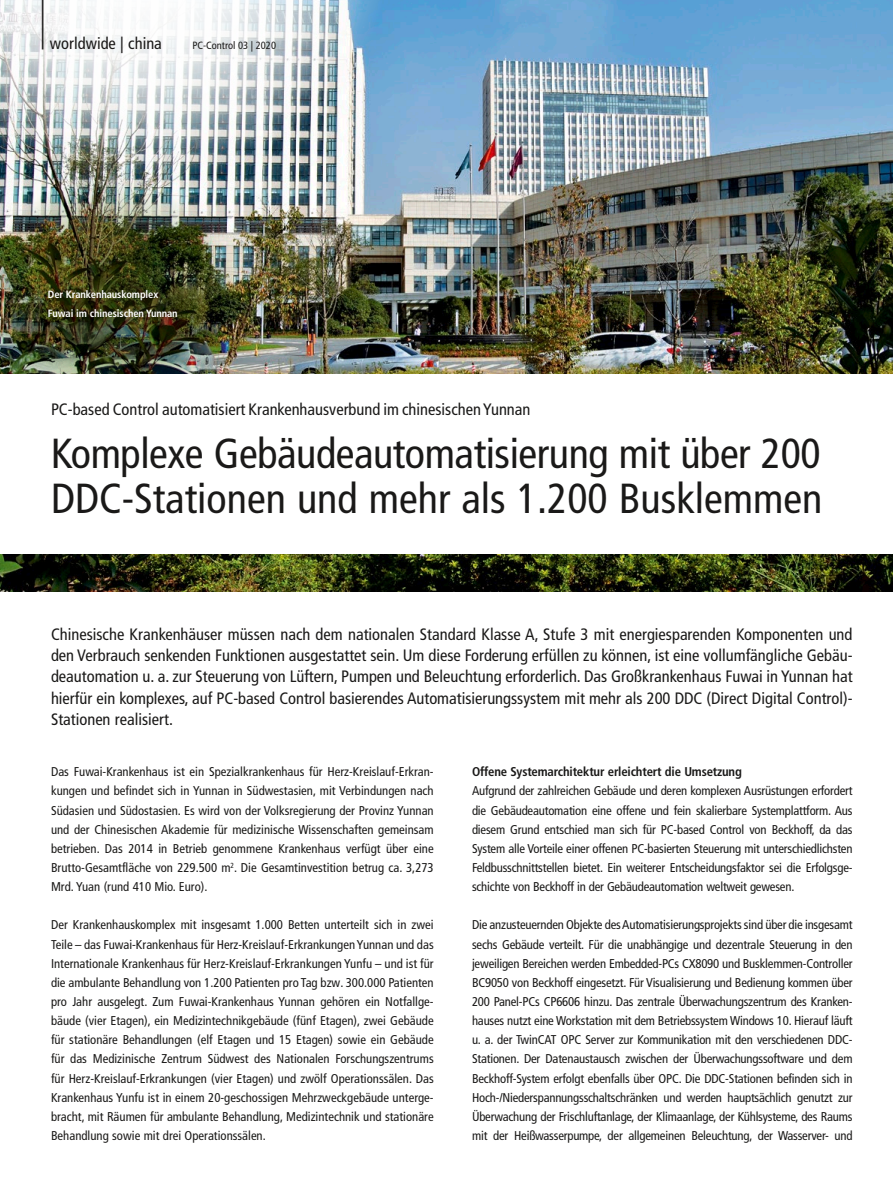
<style>
.page{position:relative;width:893px;height:1191px;background:#fff}
.page>*{position:absolute;margin:0;border:0;box-sizing:border-box;transform-origin:0 0}
.t1{font:300 condensed 61.8px "Frutiger LT Pro";color:#1a1918;scale:.49 1}
.t2{font:condensed 42px/45px "Frutiger LT Pro";letter-spacing:-.01em;color:#1a1918}
.t3{font:condensed 16.5px/21.3px "Frutiger LT Pro";color:#1a1918;text-align:justify}
.t4{font:condensed 12.75px/19.2px "Frutiger LT Pro";letter-spacing:-.015em;color:#1a1918;text-align:justify}
.t5{font:700 condensed 12.75px "Frutiger LT Pro";letter-spacing:-.015em;color:#1a1918}
.t6{font:700 condensed 10.5px/19.2px "Frutiger LT Pro";letter-spacing:-.01em;color:#fff}
.t7{font:condensed 10.5px "Frutiger LT Pro";color:#1a1918}
</style>
<div class="page">
<img style="left:0;top:0;width:893px;height:591px">
<svg style="left:390px;top:0;width:16px;height:176px;background:#73a9d4"></svg>
<img style="left:0;top:207px;width:253px;height:167px">
<div style="left:0;top:374px;width:893px;height:180px;background:#fff"></div>
<img style="left:0;top:0;width:390px;height:207px">
<h1 class="t1" style="left:39px;top:-23px;width:15px">|</h1>
<p class="t3" style="left:50px;top:33px;width:113px">worldwide | china</p>
<p class="t7" style="left:192px;top:39px;width:85px">PC-Control 03 | 2020</p>
<p class="t6" style="left:48px;top:284px;width:131px">Der Krankenhauskomplex<br>Fuwai im chinesischen Yunnan</p>
<p class="t3" style="left:51px;top:399px;width:481px">PC-based Control automatisiert Krankenhausverbund im chinesischen Yunnan</p>
<h2 class="t2" style="left:51px;top:431px;width:773px">Komplexe Gebäudeautomatisierung mit über 200<br>DDC-Stationen und mehr als 1.200 Busklemmen</h2>
<p class="t3" style="left:51px;top:623px;width:803px">Chinesische Krankenhäuser müssen nach dem nationalen Standard Klasse A, Stufe 3 mit energiesparenden Komponenten und den Verbrauch senkenden Funktionen ausgestattet sein. Um diese Forderung erfüllen zu können, ist eine vollumfängliche Gebäu&shy;deautomation u. a. zur Steuerung von Lüftern, Pumpen und Beleuchtung erforderlich. Das Großkrankenhaus Fuwai in Yunnan hat hierfür ein komplexes, auf PC-based Control basierendes Automatisierungssystem mit mehr als 200 DDC (Direct Digital Control)- Stationen realisiert.</p>
<p class="t4" style="left:51px;top:762px;width:384px">Das Fuwai-Krankenhaus ist ein Spezialkrankenhaus für Herz-Kreislauf-Erkran&shy;kungen und befindet sich in Yunnan in Südwestasien, mit Verbindungen nach Südasien und Südostasien. Es wird von der Volksregierung der Provinz Yunnan und der Chinesischen Akademie für medizinische Wissenschaften gemeinsam betrieben. Das 2014 in Betrieb genommene Krankenhaus verfügt über eine Brutto-Gesamtfläche von 229.500 m<sup>2</sup>. Die Gesamtinvestition betrug ca. 3,273<br>Mrd. Yuan (rund 410 Mio. Euro).</p>
<p class="t4" style="left:51px;top:915px;width:384px">Der Krankenhauskomplex mit insgesamt 1.000 Betten unterteilt sich in zwei Teile – das Fuwai-Krankenhaus für Herz-Kreislauf-Erkrankungen Yunnan und das Internationale Krankenhaus für Herz-Kreislauf-Erkrankungen Yunfu – und ist für die ambulante Behandlung von 1.200 Patienten pro Tag bzw. 300.000 Patienten pro Jahr ausgelegt. Zum Fuwai-Krankenhaus Yunnan gehören ein Notfallge&shy;bäude (vier Etagen), ein Medizintechnikgebäude (fünf Etagen), zwei Gebäude für stationäre Behandlungen (elf Etagen und 15 Etagen) sowie ein Gebäude für das Medizinische Zentrum Südwest des Nationalen Forschungszentrums für Herz-Kreislauf-Erkrankungen (vier Etagen) und zwölf Operationssälen. Das Krankenhaus Yunfu ist in einem 20-geschossigen Mehrzweckgebäude unterge&shy;bracht, mit Räumen für ambulante Behandlung, Medizintechnik und stationäre Behandlung sowie mit drei Operationssälen.</p>
<p class="t5" style="left:472px;top:764px;width:271px">Offene Systemarchitektur erleichtert die Umsetzung</p>
<p class="t4" style="left:472px;top:781px;width:382px">Aufgrund der zahlreichen Gebäude und deren komplexen Ausrüstungen erfordert die Gebäudeautomation eine offene und fein skalierbare Systemplattform. Aus diesem Grund entschied man sich für PC-based Control von Beckhoff, da das System alle Vorteile einer offenen PC-basierten Steuerung mit unterschiedlichsten Feldbusschnittstellen bietet. Ein weiterer Entscheidungsfaktor sei die Erfolgsge&shy;schichte von Beckhoff in der Gebäudeautomation weltweit gewesen.</p>
<p class="t4" style="left:472px;top:915px;width:382px">Die anzusteuernden Objekte des Automatisierungsprojekts sind über die insgesamt sechs Gebäude verteilt. Für die unabhängige und dezentrale Steuerung in den jeweiligen Bereichen werden Embedded-PCs CX8090 und Busklemmen-Controller BC9050 von Beckhoff eingesetzt. Für Visualisierung und Bedienung kommen über 200 Panel-PCs CP6606 hinzu. Das zentrale Überwachungszentrum des Kranken&shy;hauses nutzt eine Workstation mit dem Betriebssystem Windows 10. Hierauf läuft u. a. der TwinCAT OPC Server zur Kommunikation mit den verschiedenen DDC-Stationen. Der Datenaustausch zwischen der Überwachungssoftware und dem Beckhoff-System erfolgt ebenfalls über OPC. Die DDC-Stationen befinden sich in Hoch-/Niederspannungsschaltschränken und werden hauptsächlich genutzt zur Überwachung der Frischluftanlage, der Klimaanlage, der Kühlsysteme, des Raums mit der Heißwasserpumpe, der allgemeinen Beleuchtung, der Wasserver- und</p>
</div>
